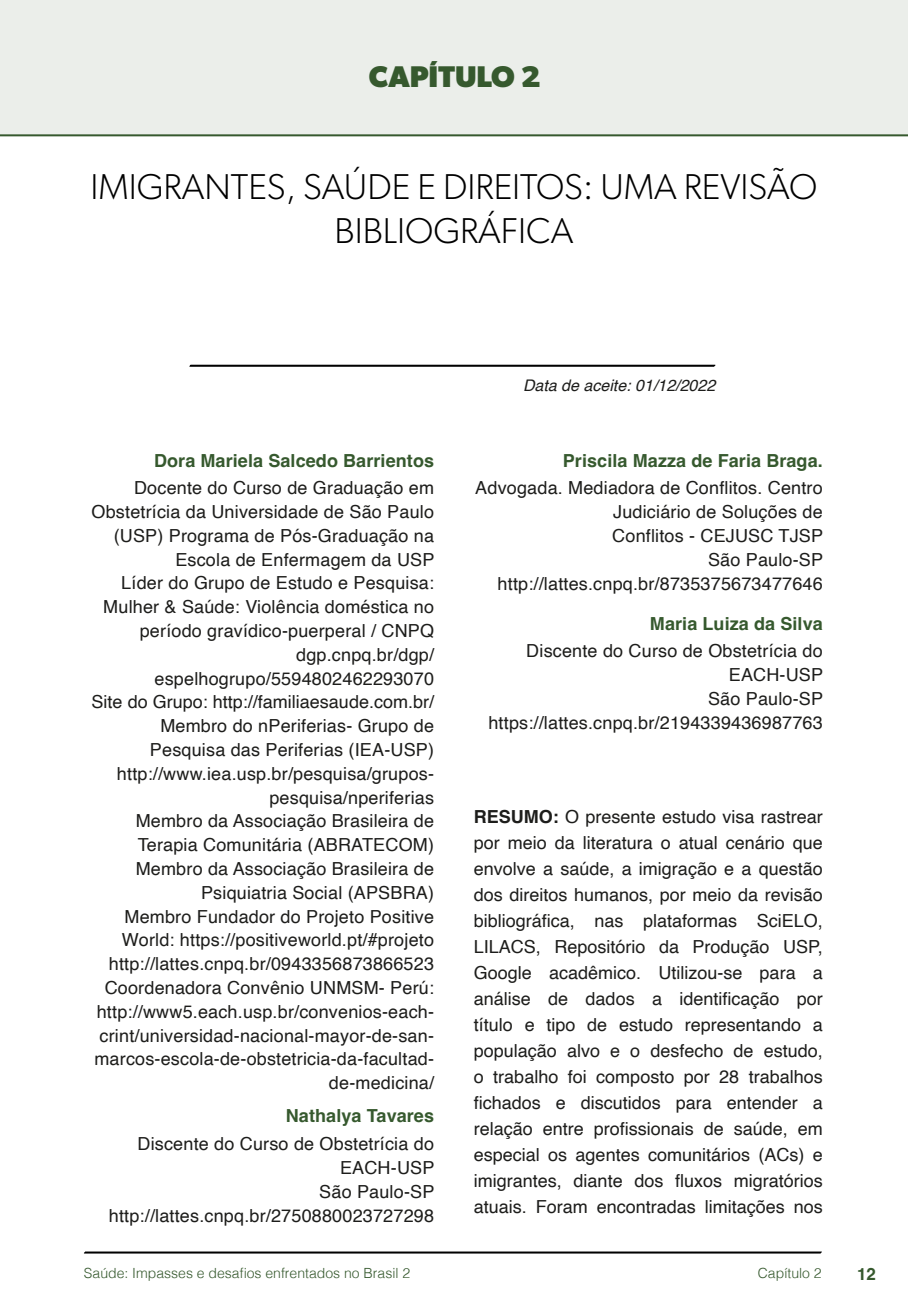
<style>
.page{position:relative;width:908px;height:1304px;background:#fff}
.page>*{position:absolute;margin:0;border:0;box-sizing:border-box;transform-origin:0 0}
.t1{font:300 36px/44px "Gibson";color:#000;text-align:center}
.t2{font:700 30px "Gibson";color:#36592e}
.t3{font:18px/23.8px "Helvetica";letter-spacing:.01em;color:#1d1d1b;text-align:right}
.t4{font:700 18px "Helvetica";letter-spacing:.005em;color:#36592e}
.t5{font:700 16.8px "Helvetica";color:#36592e}
.t6{font:italic 16px "Helvetica";color:#1d1d1b}
.t7{font:300 14px "Helvetica";color:#36592e}
.s1{font-weight:700}
</style>
<div class="page">
<svg style="left:84px;top:1251px;width:737px;height:3px;background:#515151"></svg>
<svg style="left:189px;top:364px;width:526px;height:3px;background:#4f4f4f"></svg>
<div style="left:0;top:0;width:907px;height:136px;background:#ebeeea"></div>
<div style="left:44px;top:72px;width:68px;height:61px;background:#ebeeea"></div>
<h2 class="t2" style="left:369px;top:58px;width:173px">CAPÍTULO 2</h2>
<h1 class="t1" style="left:90px;top:164px;width:728px">IMIGRANTES, SAÚDE E DIREITOS: UMA REVISÃO<br>BIBLIOGRÁFICA</h1>
<p class="t4" style="left:154px;top:450px;width:281px">Dora Mariela Salcedo Barrientos</p>
<p class="t3" style="left:91px;top:477px;width:344px">Docente do Curso de Graduação em Obstetrícia da Universidade de São Paulo (USP) Programa de Pós-Graduação na Escola de Enfermagem da USP<br>Líder do Grupo de Estudo e Pesquisa:<br>Mulher &amp; Saúde: Violência doméstica no período gravídico-puerperal / CNPQ dgp.cnpq.br/dgp/ espelhogrupo/5594802462293070<br>Site do Grupo: http://familiaesaude.com.br/ Membro do nPeriferias- Grupo de Pesquisa das Periferias (IEA-USP) http://www.iea.usp.br/pesquisa/grupos&shy;pesquisa/nperiferias<br>Membro da Associação Brasileira de Terapia Comunitária (ABRATECOM)<br>Membro da Associação Brasileira de Psiquiatria Social (APSBRA)<br>Membro Fundador do Projeto Positive World: https://positiveworld.pt/#projeto http://lattes.cnpq.br/0943356873866523<br>Coordenadora Convênio UNMSM- Perú: http://www5.each.usp.br/convenios-each&shy;crint/universidad-nacional-mayor-de-san&shy;marcos-escola-de-obstetricia-da-facultad&shy;de-medicina/</p>
<p class="t4" style="left:286px;top:1105px;width:150px">Nathalya Tavares</p>
<p class="t3" style="left:109px;top:1132px;width:327px">Discente do Curso de Obstetrícia do<br>EACH-USP<br>São Paulo-SP http://lattes.cnpq.br/2750880023727298</p>
<p class="t6" style="left:523px;top:373px;width:194px">Data de aceite: 01/12/2022</p>
<p class="t4" style="left:562px;top:450px;width:261px">Priscila Mazza de Faria Braga.</p>
<p class="t3" style="left:475px;top:477px;width:349px">Advogada. Mediadora de Conflitos. Centro<br>Judiciário de Soluções de<br>Conflitos - CEJUSC TJSP<br>São Paulo-SP http://lattes.cnpq.br/8735375673477646</p>
<p class="t4" style="left:649px;top:612px;width:174px">Maria Luiza da Silva</p>
<p class="t3" style="left:488px;top:639px;width:336px">Discente do Curso de Obstetrícia do<br>EACH-USP<br>São Paulo-SP https://lattes.cnpq.br/2194339436987763</p>
<p class="t3" style="left:473px;top:804px;width:350px;line-height:26px;text-align:justify"><span class="s1">RESUMO:</span> O presente estudo visa rastrear por meio da literatura o atual cenário que envolve a saúde, a imigração e a questão dos direitos humanos, por meio da revisão bibliográfica, nas plataformas SciELO, LILACS, Repositório da Produção USP, Google acadêmico. Utilizou-se para a análise de dados a identificação por título e tipo de estudo representando a população alvo e o desfecho de estudo, o trabalho foi composto por 28 trabalhos fichados e discutidos para entender a relação entre profissionais de saúde, em especial os agentes comunitários (ACs) e imigrantes, diante dos fluxos migratórios atuais. Foram encontradas limitações nos</p>
<p class="t7" style="left:84px;top:1261px;width:328px">Saúde: Impasses e desafios enfrentados no Brasil 2</p>
<p class="t7" style="left:757px;top:1261px;width:65px">Capítulo 2</p>
<p class="t5" style="left:856px;top:1264px;width:20px">12</p>
</div>
